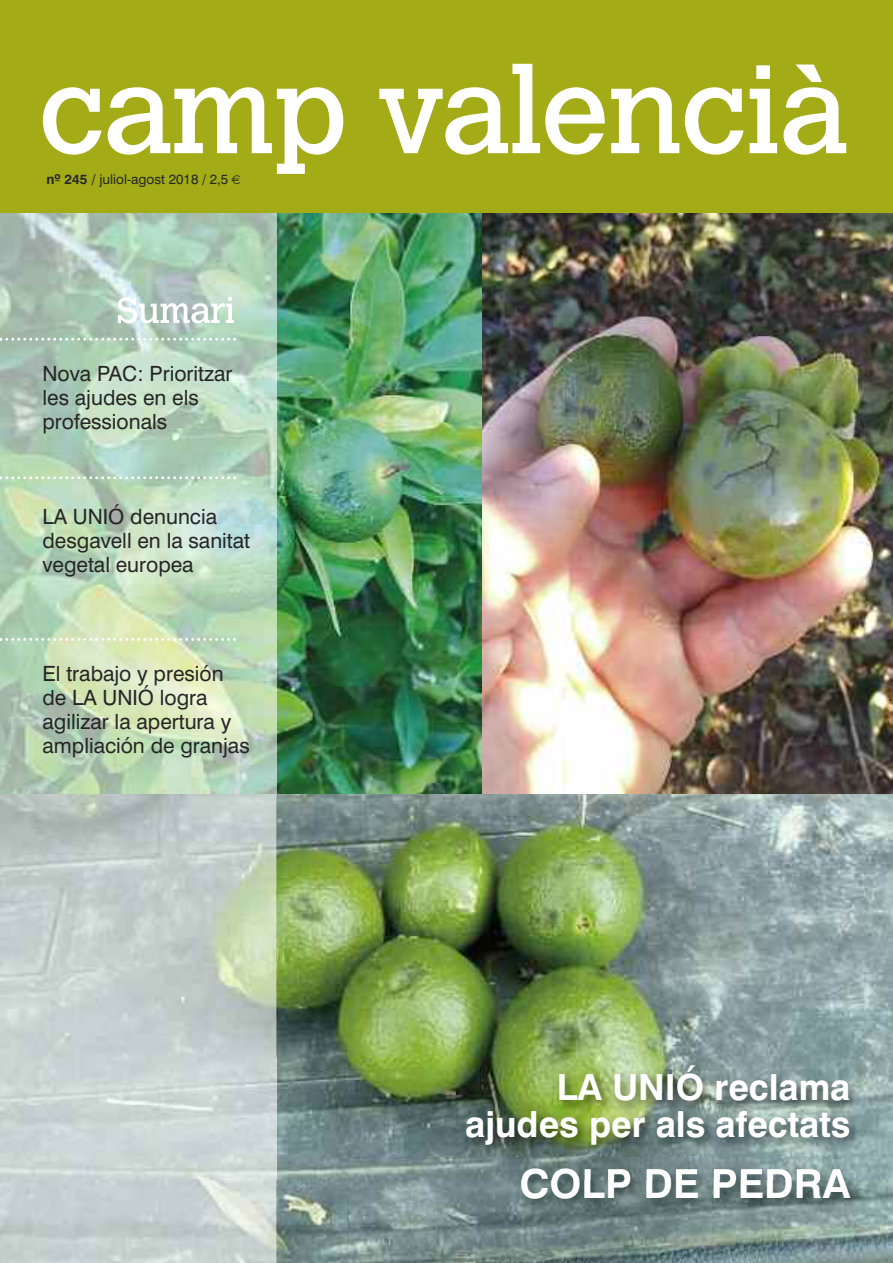
<style>
.page{position:relative;width:893px;height:1263px;background:#fff}
.page>*{position:absolute;margin:0;border:0;box-sizing:border-box;transform-origin:0 0}
.t1{font:700 40.5px "Swiss 721 BT";color:#fff}
.t2{font:700 36px/37px "Swiss 721 BT";color:#fff;text-align:right}
.t3{font:21px/24px "Swiss 721 BT";color:#272627}
.t4{font:13.5px "Swiss 721 BT";color:#272627}
.s1{font-weight:700}
</style>
<div class="page">
<img style="left:276px;top:793px;width:617px;height:470px">
<img style="left:276px;top:213px;width:208px;height:581px">
<img style="left:482px;top:213px;width:411px;height:580px">
<img style="left:0;top:213px;width:276px;height:1050px">
<svg style="left:118px;top:297px;width:116px;height:26px"></svg>
<svg style="left:0;top:338px;width:236px;height:3px"></svg>
<svg style="left:0;top:476px;width:236px;height:3px"></svg>
<svg style="left:0;top:638px;width:236px;height:3px"></svg>
<img style="left:352px;top:1179px;width:528px;height:65px">
<img style="left:162px;top:1058px;width:731px;height:121px">
<img style="left:521px;top:1168px;width:325px;height:11px">
<div style="left:0;top:0;width:893px;height:213px;background:#a3ac17"></div>
<svg style="left:43px;top:64px;width:803px;height:110px"></svg>
<p class="t4" style="left:47px;top:174px;width:183px"><span class="s1">nº 245 /</span> juliol-agost 2018 / 2,5</p>
<p class="t3" style="left:43px;top:363px;width:192px">Nova PAC: Prioritzar les ajudes en els professionals</p>
<p class="t3" style="left:43px;top:507px;width:209px">LA UNIÓ denuncia desgavell en la sanitat vegetal europea</p>
<p class="t3" style="left:43px;top:664px;width:209px">El trabajo y presión de LA UNIÓ logra agilizar la apertura y ampliación de granjas</p>
<h2 class="t2" style="left:465px;top:1072px;width:387px">LA UNIÓ reclama ajudes per als afectats</h2>
<h1 class="t1" style="left:519px;top:1169px;width:332px">COLP DE PEDRA</h1>
</div>
